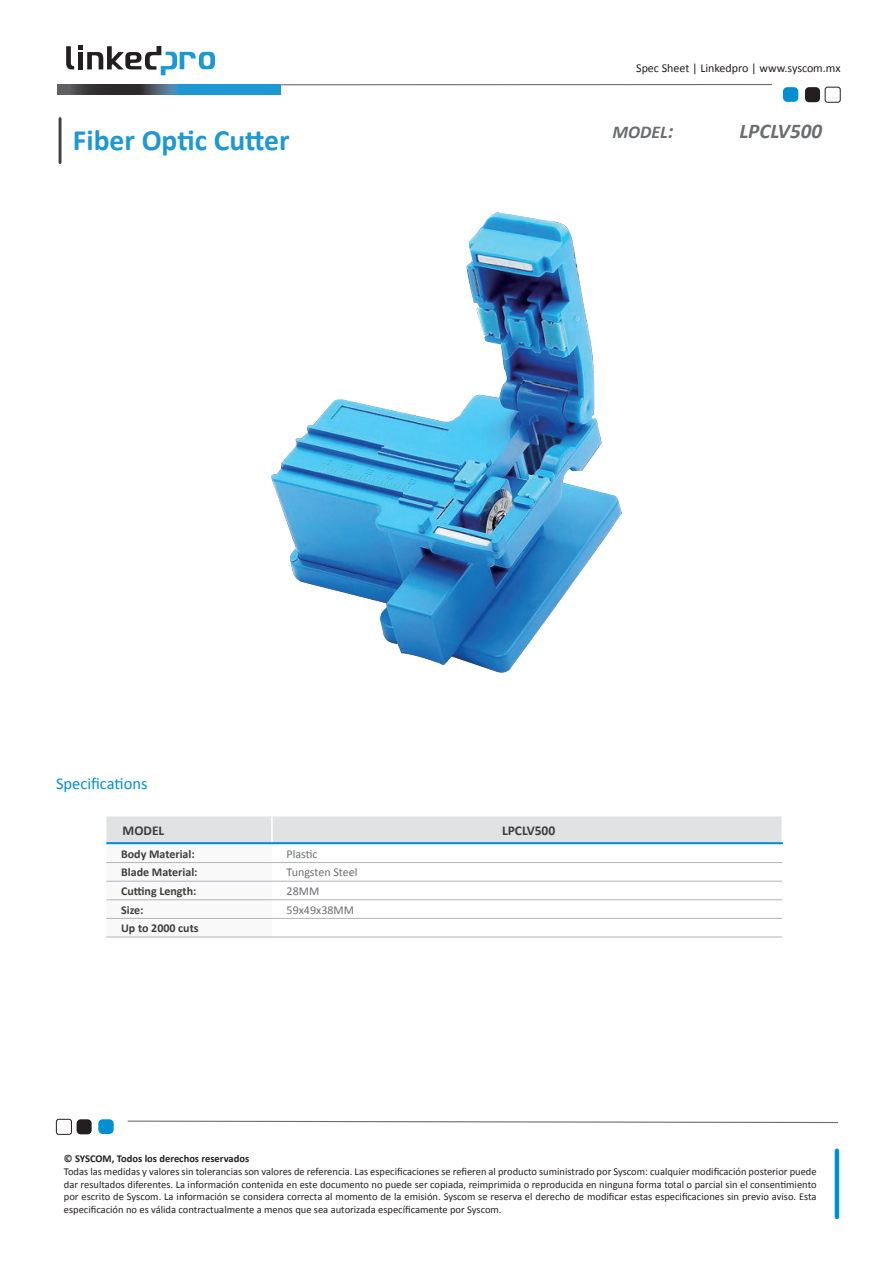
<style>
.page{position:relative;width:893px;height:1263px;background:#fff}
.page>*{position:absolute;margin:0;border:0;box-sizing:border-box;transform-origin:0 0}
.t1{font:700 29.55px "Calibri";color:#1c98d4}
.t2{font:italic 700 21px "Calibri";color:#6c6d70}
.t3{font:italic 700 18px "Calibri";color:#6c6d70}
.t4{font:16.5px "Calibri";color:#008fd3}
.t5{font:700 13.5px "Calibri";color:#3e3e3f}
.t6{font:700 12px "Calibri";color:#3e3e3f}
.t7{font:12px "Calibri";color:#6c6d70}
.t8{font:12px "Calibri";color:#231f20}
.t9{font:10.5px/12.6px "Calibri";color:#231f20;text-align:justify}
.t10{font:700 10.5px "Calibri";color:#231f20}
.s1{font-size:21px}
</style>
<div class="page">
<div style="left:783px;top:87px;width:15px;height:15px;background:#008fd3;border-radius:4px"></div>
<div style="left:98px;top:1119px;width:16px;height:15px;background:#008fd3;border-radius:4px"></div>
<hr style="left:58px;top:84px;width:714px;height:1px;background:#6c6d70">
<svg style="left:127px;top:1120px;width:711px;height:4px"></svg>
<svg style="left:66px;top:46px;width:149px;height:29px"></svg>
<div style="left:825px;top:87px;width:16px;height:16px;border:1px solid #231f20;border-radius:2px"></div>
<div style="left:56px;top:1119px;width:16px;height:16px;border:1px solid #231f20;border-radius:2px"></div>
<div style="left:805px;top:87px;width:15px;height:15px;background:#231f20;border-radius:4px"></div>
<div style="left:77px;top:1119px;width:15px;height:15px;background:#231f20;border-radius:4px"></div>
<hr style="left:835px;top:1148px;width:4px;height:71px;background:#008fd3;border-radius:2px">
<hr style="left:59px;top:117px;width:3px;height:47px;background:#3e3e3f">
<svg style="left:58px;top:85px;width:222px;height:9px;background:#2f6c8c"></svg>
<svg style="left:106px;top:816px;width:676px;height:121px"></svg>
<hr style="left:106px;top:862px;width:166px;height:1px;background:#b2b3b7">
<hr style="left:272px;top:862px;width:510px;height:1px;background:#b2b3b7">
<hr style="left:106px;top:881px;width:166px;height:1px;background:#b2b3b7">
<hr style="left:272px;top:881px;width:510px;height:1px;background:#b2b3b7">
<hr style="left:106px;top:918px;width:166px;height:1px;background:#b2b3b7">
<hr style="left:272px;top:918px;width:510px;height:1px;background:#b2b3b7">
<hr style="left:106px;top:937px;width:166px;height:1px;background:#b2b3b7">
<hr style="left:272px;top:937px;width:510px;height:1px;background:#b2b3b7">
<hr style="left:106px;top:842px;width:166px;height:2px;background:#008fd3">
<hr style="left:272px;top:842px;width:511px;height:2px;background:#008fd3">
<hr style="left:271px;top:816px;width:2px;height:26px;background:#fff">
<hr style="left:781px;top:816px;width:2px;height:26px;background:#fff">
<hr style="left:106px;top:899px;width:166px;height:1px;background:#b2b3b7">
<hr style="left:272px;top:899px;width:510px;height:1px;background:#b2b3b7">
<img style="left:272px;top:212px;width:349px;height:461px">
<p class="t8" style="left:636px;top:60px;width:206px">Spec Sheet | Linkedpro | www.syscom.mx</p>
<h1 class="t1" style="left:73px;top:119px;width:218px">Fiber Optic Cutter</h1>
<h3 class="t3" style="left:612px;top:119px;width:63px">MODEL<span class="s1">:</span></h3>
<h2 class="t2" style="left:739px;top:116px;width:84px">LPCLV500</h2>
<h3 class="t4" style="left:56px;top:772px;width:93px">Specifications</h3>
<p class="t5" style="left:123px;top:821px;width:43px">MODEL</p>
<p class="t5" style="left:502px;top:821px;width:55px">LPCLV500</p>
<p class="t6" style="left:121px;top:845px;width:75px">Body Material:</p>
<p class="t7" style="left:287px;top:845px;width:33px">Plastic</p>
<p class="t6" style="left:121px;top:864px;width:78px">Blade Material:</p>
<p class="t7" style="left:287px;top:864px;width:72px">Tungsten Steel</p>
<p class="t6" style="left:121px;top:882px;width:77px">Cutting Length:</p>
<p class="t7" style="left:287px;top:883px;width:34px">28MM</p>
<p class="t6" style="left:121px;top:901px;width:24px">Size:</p>
<p class="t7" style="left:287px;top:901px;width:69px">59x49x38MM</p>
<p class="t6" style="left:121px;top:920px;width:79px">Up to 2000 cuts</p>
<p class="t10" style="left:64px;top:1151px;width:187px">© SYSCOM, Todos los derechos reservados</p>
<p class="t9" style="left:64px;top:1165px;width:754px">Todas las medidas y valores sin tolerancias son valores de referencia. Las especificaciones se refieren al producto suministrado por Syscom: cualquier modificación posterior puede dar resultados diferentes. La información contenida en este documento no puede ser copiada, reimprimida o reproducida en ninguna forma total o parcial sin el consentimiento por escrito de Syscom. La información se considera correcta al momento de la emisión. Syscom se reserva el derecho de modificar estas especificaciones sin previo aviso. Esta especificación no es válida contractualmente a menos que sea autorizada específicamente por Syscom.</p>
</div>
